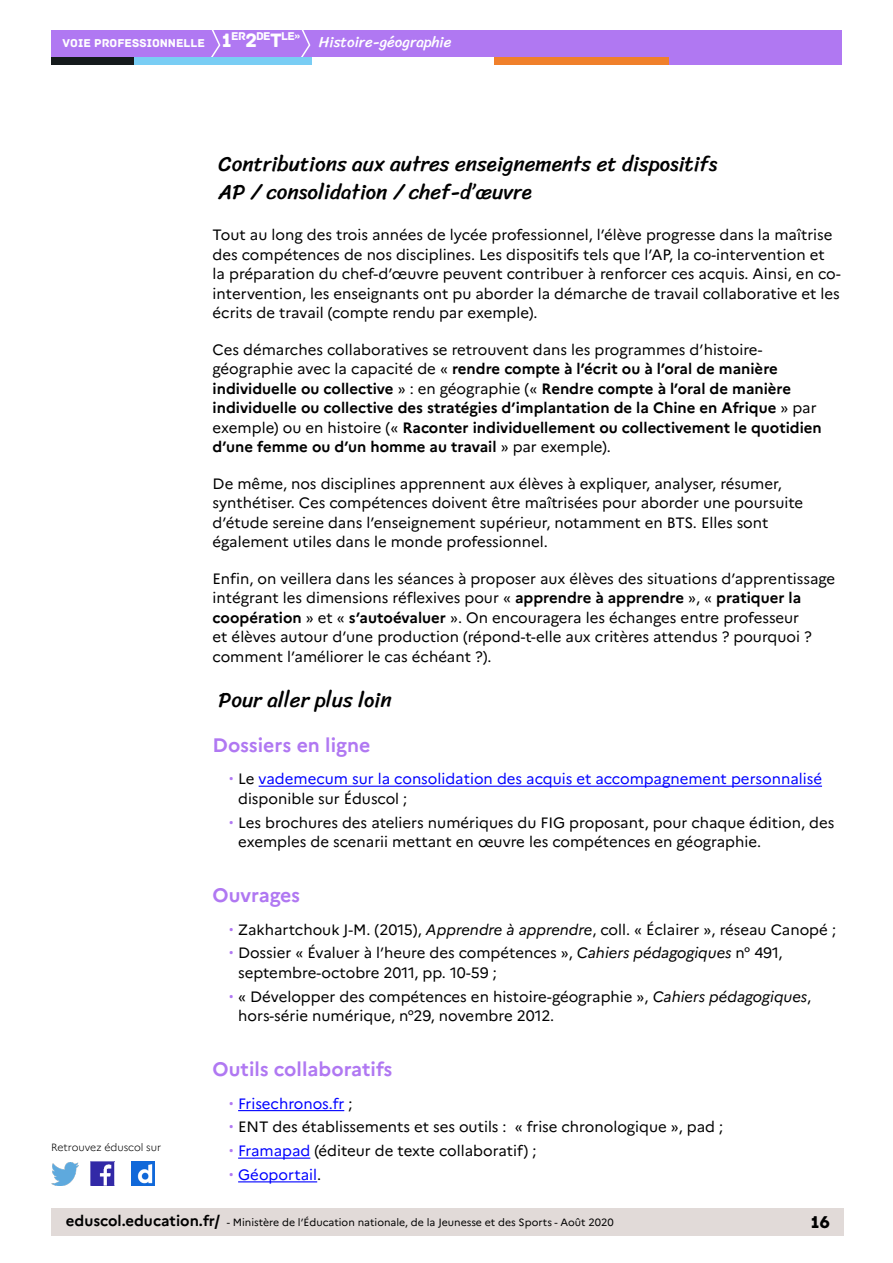
<style>
.page{position:relative;width:893px;height:1263px;background:#fff}
.page>*{position:absolute;margin:0;border:0;box-sizing:border-box;transform-origin:0 0}
.t1{font:21px/28.5px "Sriracha";color:#000}
.t2{font:700 19.5px "Marianne";color:#b078f2}
.t3{font:18px "Archive";color:#000}
.t4{font:15px/19.5px "Marianne";color:#000}
.t5{font:700 15px/19.5px "Marianne";color:#000}
.t6{font:15px/19.5px "Marianne";color:#00f}
.t7{font:15px "Sriracha";color:#fff}
.t8{font:12px "Archive";color:#fff}
.t9{font:11.85px "Archive";color:#fff}
.t10{font:10.5px "Marianne";color:#000}
.t11{font:300 10.5px "Marianne";color:#000}
.s1{font-size:20.4px}
.s2{font-weight:400}
.s3{font-weight:700}
.s4{font-family:"Roboto";color:#b078f2}
.s5{color:#000}
.s6{font-style:italic}
.s7{color:#00f}
.s8{font-weight:700;font-size:15px}
</style>
<div class="page">
<div style="left:51px;top:1209px;width:792px;height:27px;background:#e1dad8"></div>
<img style="left:91px;top:1162px;width:23px;height:23px">
<img style="left:51px;top:1163px;width:28px;height:22px">
<img style="left:132px;top:1162px;width:22px;height:23px">
<div style="left:51px;top:30px;width:791px;height:27px;background:#b078f2"></div>
<svg style="left:211px;top:30px;width:10px;height:27px"></svg>
<svg style="left:301px;top:30px;width:10px;height:27px"></svg>
<div style="left:133px;top:57px;width:179px;height:8px;background:#79cdf4"></div>
<div style="left:51px;top:57px;width:82px;height:8px;background:#141a1c"></div>
<div style="left:667px;top:57px;width:175px;height:8px;background:#b078f2"></div>
<div style="left:494px;top:57px;width:175px;height:8px;background:#f0802b"></div>
<hr style="left:259px;top:786px;width:563px;height:1px;background:#00f">
<hr style="left:238px;top:1110px;width:106px;height:1px;background:#00f">
<hr style="left:238px;top:1157px;width:72px;height:2px;background:#00f">
<hr style="left:238px;top:1181px;width:79px;height:1px;background:#00f">
<p class="t9" style="left:231px;top:29px;width:71px">ER<span class="s1">2</span>DE<span class="s1">T</span>LE»</p>
<p class="t8" style="left:63px;top:36px;width:171px">VOIE PROFESSIONNELLE <span class="s1">1</span></p>
<p class="t7" style="left:319px;top:33px;width:134px">Histoire-géographie</p>
<p class="t11" style="left:51px;top:1141px;width:112px">Retrouvez éduscol sur</p>
<h1 class="t1" style="left:219px;top:149px;width:500px">Contributions aux autres enseignements et dispositifs<br>AP / consolidation / chef-d’œuvre</h1>
<p class="t4" style="left:213px;top:225px;width:630px">Tout au long des trois années de lycée professionnel, l’élève progresse dans la maîtrise des compétences de nos disciplines. Les dispositifs tels que l’AP, la co-intervention et la préparation du chef-d’œuvre peuvent contribuer à renforcer ces acquis. Ainsi, en co&shy;intervention, les enseignants ont pu aborder la démarche de travail collaborative et les écrits de travail (compte rendu par exemple).</p>
<p class="t5" style="left:213px;top:340px;width:611px"><span class="s2">Ces démarches collaboratives se retrouvent dans les programmes d’histoire&shy;géographie avec la capacité de «</span> rendre compte à l’écrit ou à l’oral de manière individuelle ou collective <span class="s2">» : en géographie («</span> Rendre compte à l’oral de manière individuelle ou collective des stratégies d’implantation de la Chine en Afrique <span class="s2">» par exemple) ou en histoire («</span> Raconter individuellement ou collectivement le quotidien d’une femme ou d’un homme au travail <span class="s2">» par exemple).</span></p>
<p class="t4" style="left:213px;top:474px;width:592px">De même, nos disciplines apprennent aux élèves à expliquer, analyser, résumer, synthétiser. Ces compétences doivent être maîtrisées pour aborder une poursuite d’étude sereine dans l’enseignement supérieur, notamment en BTS. Elles sont également utiles dans le monde professionnel.</p>
<p class="t4" style="left:213px;top:569px;width:624px">Enfin, on veillera dans les séances à proposer aux élèves des situations d’apprentissage intégrant les dimensions réflexives pour « <span class="s3">apprendre à apprendre</span> », « <span class="s3">pratiquer la coopération</span> » et « <span class="s3">s’autoévaluer</span> ». On encouragera les échanges entre professeur<br>et élèves autour d’une production (répond-t-elle aux critères attendus ? pourquoi ? comment l’améliorer le cas échéant ?).</p>
<h1 class="t1" style="left:219px;top:686px;width:175px">Pour aller plus loin</h1>
<h2 class="t2" style="left:213px;top:733px;width:159px">Dossiers en ligne</h2>
<p class="t6" style="left:238px;top:769px;width:585px;text-indent:-9px"><span class="s4">•</span> <span class="s5">Le</span> vademecum sur la consolidation des acquis et accompagnement personnalisé <span class="s5">disponible sur Éduscol ;</span></p>
<p class="t4" style="left:238px;top:812px;width:598px;text-indent:-9px"><span class="s4">•</span> Les brochures des ateliers numériques du FIG proposant, pour chaque édition, des exemples de scenarii mettant en œuvre les compétences en géographie.</p>
<h2 class="t2" style="left:213px;top:883px;width:89px">Ouvrages</h2>
<p class="t4" style="left:229px;top:919px;width:609px"><span class="s4">•</span> Zakhartchouk J-M. (2015), <span class="s6">Apprendre à apprendre</span>, coll. « Éclairer », réseau Canopé ;</p>
<p class="t4" style="left:238px;top:943px;width:546px;text-indent:-9px"><span class="s4">•</span> Dossier « Évaluer à l’heure des compétences », <span class="s6">Cahiers pédagogiques</span> n° 491, septembre-octobre 2011, pp. 10-59 ;</p>
<p class="t4" style="left:238px;top:986px;width:575px;text-indent:-9px"><span class="s4">•</span> « Développer des compétences en histoire-géographie », <span class="s6">Cahiers pédagogiques</span>, hors-série numérique, n°29, novembre 2012.</p>
<h2 class="t2" style="left:213px;top:1057px;width:181px">Outils collaboratifs</h2>
<p class="t6" style="left:229px;top:1093px;width:125px"><span class="s4">•</span> Frisechronos.fr <span class="s5">;</span></p>
<p class="t4" style="left:229px;top:1117px;width:496px"><span class="s4">•</span> ENT des établissements et ses outils : « frise chronologique », pad ;</p>
<p class="t4" style="left:229px;top:1141px;width:309px"><span class="s4">•</span> <span class="s7">Framapad</span> (éditeur de texte collaboratif) ;</p>
<p class="t6" style="left:229px;top:1165px;width:94px"><span class="s4">•</span> Géoportail<span class="s5">.</span></p>
<p class="t10" style="left:66px;top:1216px;width:549px"><span class="s8">eduscol.education.fr/</span> - Ministère de l’Éducation nationale, de la Jeunesse et des Sports - Août 2020</p>
<p class="t3" style="left:811px;top:1211px;width:21px">16</p>
</div>
